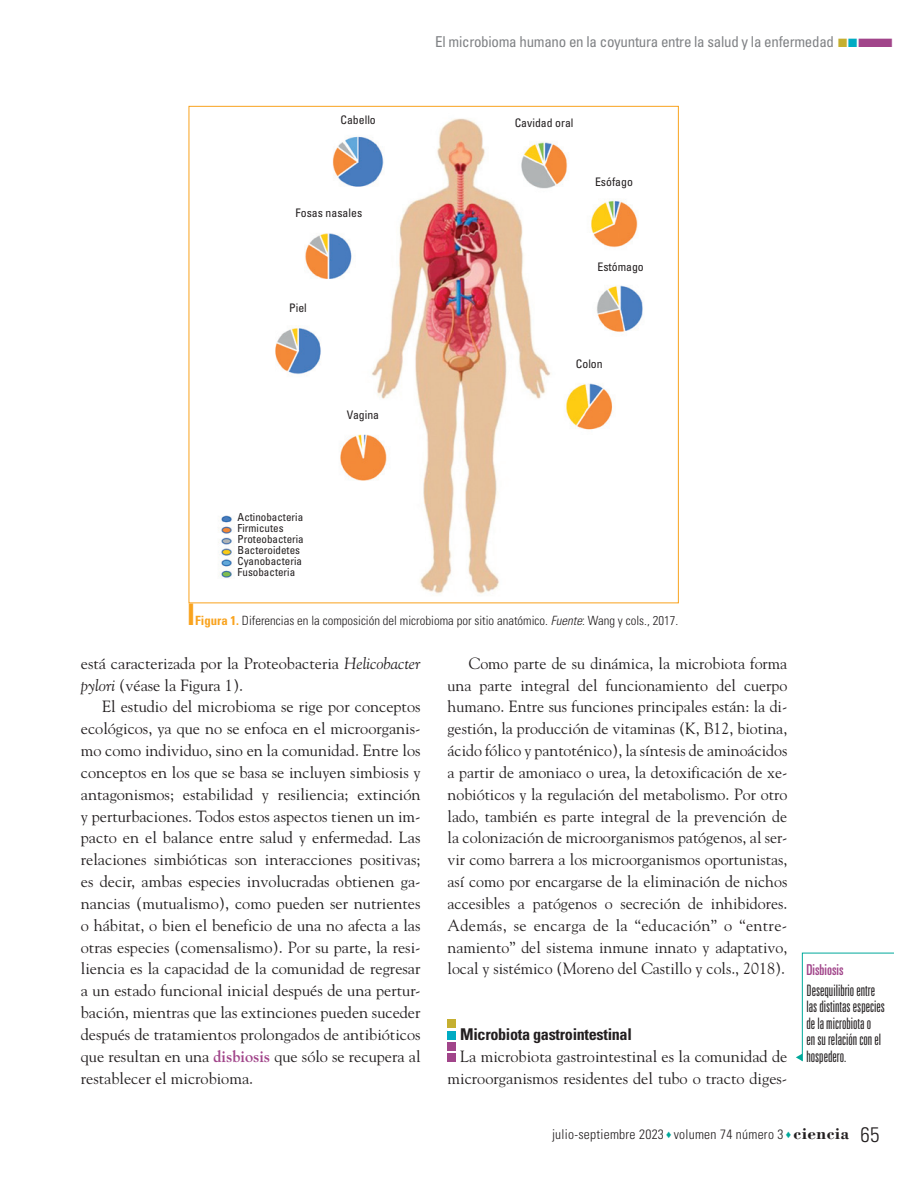
<style>
.page{position:relative;width:915px;height:1191px;background:#fff}
.page>*{position:absolute;margin:0;border:0;box-sizing:border-box;transform-origin:0 0}
._02N_Normal_Sin{font:16.2px/21.9px "Goudy Std";color:#231f20;text-align:justify}
._01N_Subtitulo1{font:700 condensed 16.2px "Univers LT Std";letter-spacing:-.02em;color:#231f20}
._06N_Glosario{font:300 ultra-condensed 15.75px/16.5px "Univers LT Std";color:#231f20}
.t1{font:condensed 15px "Univers LT Std";letter-spacing:-.02em;color:#808285}
._06N_Glosario_TIT{font:ultra-condensed 15px "Univers LT Std";color:#a1458a}
.t2{font:300 condensed 13.5px "Univers LT Std";letter-spacing:.02em;color:#231f20}
.t3{font:300 condensed 12.75px "Univers LT Std";color:#231f20}
.t4{font:condensed 11.7px "Univers LT Std";color:#231f20}
.t5{font:condensed 10.95px/11.1px "Univers LT Std";color:#231f20}
.s1{color:#c5af30}
.s2{color:#00abc3}
.s3{color:#a1458a}
.s4{color:#f9a31e}
.s5{font-weight:700;color:#f9a31e}
.s6{font-style:italic}
.s7{font-weight:700;color:#a1458a}
.s8{color:#00a99b}
.s9{font-family:"Bodoni Std";font-weight:700;font-stretch:normal;font-size:17.25px}
.s10{font-size:21px}
</style>
<div class="page">
<img style="left:218px;top:118px;width:425px;height:476px">
<div style="left:447px;top:1053px;width:9px;height:8px;background:#a1458a"></div>
<div style="left:447px;top:1042px;width:9px;height:8px;background:#a1458a"></div>
<div style="left:447px;top:1031px;width:9px;height:8px;background:#00abc3"></div>
<div style="left:447px;top:1019px;width:9px;height:9px;background:#c5af30"></div>
<svg style="left:796px;top:952px;width:98px;height:109px"></svg>
<p class="t4" style="left:340px;top:112px;width:37px">Cabello</p>
<p class="t4" style="left:295px;top:206px;width:68px">Fosas nasales</p>
<p class="t4" style="left:289px;top:301px;width:19px">Piel</p>
<p class="t5" style="left:237px;top:512px;width:68px">Actinobacteria<br>Firmicutes<br>Proteobacteria<br>Bacteroidetes<br>Cyanobacteria<br>Fusobacteria</p>
<p class="t4" style="left:347px;top:407px;width:34px">Vagina</p>
<p class="t1" style="left:435px;top:32px;width:459px">El microbioma humano en la coyuntura entre la salud y la enfermedad <span class="s1">■</span><span class="s2">■</span><span class="s3">■</span></p>
<p class="t4" style="left:514px;top:116px;width:60px">Cavidad oral</p>
<p class="t4" style="left:594px;top:174px;width:39px">Esófago</p>
<p class="t4" style="left:597px;top:260px;width:48px">Estómago</p>
<p class="t4" style="left:575px;top:356px;width:28px">Colon</p>
<p class="t3" style="left:189px;top:613px;width:490px"><span class="s4">■</span> <span class="s5">Figura 1.</span> Diferencias en la composición del microbioma por sitio anatómico. <span class="s6">Fuente</span>: Wang y cols., 2017.</p>
<p class="_02N_Normal_Sin" style="left:81px;top:652px;width:341px">está caracterizada por la Proteobacteria <span class="s6">Helicobacter pylori</span> (véase la Figura 1).</p>
<p class="_02N_Normal_Sin" style="left:81px;top:695px;width:341px;text-indent:21px">El estudio del microbioma se rige por conceptos ecológicos, ya que no se enfoca en el microorganis&shy;mo como individuo, sino en la comunidad. Entre los conceptos en los que se basa se incluyen simbiosis y antagonismos; estabilidad y resiliencia; extinción y perturbaciones. Todos estos aspectos tienen un im&shy;pacto en el balance entre salud y enfermedad. Las relaciones simbióticas son interacciones positivas; es decir, ambas especies involucradas obtienen ga&shy;nancias (mutualismo), como pueden ser nutrientes o hábitat, o bien el beneficio de una no afecta a las otras especies (comensalismo). Por su parte, la resi&shy;liencia es la capacidad de la comunidad de regresar a un estado funcional inicial después de una pertur&shy;bación, mientras que las extinciones pueden suceder después de tratamientos prolongados de antibióticos que resultan en una <span class="s7">disbiosis</span> que sólo se recupera al restablecer el microbioma.</p>
<p class="_02N_Normal_Sin" style="left:447px;top:652px;width:341px;text-indent:21px">Como parte de su dinámica, la microbiota forma una parte integral del funcionamiento del cuerpo humano. Entre sus funciones principales están: la di&shy;gestión, la producción de vitaminas (K, B12, biotina, ácido fólico y pantoténico), la síntesis de aminoácidos a partir de amoniaco o urea, la detoxificación de xe&shy;nobióticos y la regulación del metabolismo. Por otro lado, también es parte integral de la prevención de la colonización de microorganismos patógenos, al ser&shy;vir como barrera a los microorganismos oportunistas, así como por encargarse de la eliminación de nichos accesibles a patógenos o secreción de inhibidores.<br>Además, se encarga de la “educación” o “entre&shy;namiento” del sistema inmune innato y adaptativo, local y sistémico (Moreno del Castillo y cols., 2018).</p>
<p class="_01N_Subtitulo1" style="left:460px;top:1024px;width:173px">Microbiota gastrointestinal</p>
<p class="_02N_Normal_Sin" style="left:447px;top:1045px;width:341px;text-align:right">La microbiota gastrointestinal es la comunidad de microorganismos residentes del tubo o tracto diges-</p>
<p class="_06N_Glosario_TIT" style="left:806px;top:961px;width:38px">Disbiosis</p>
<p class="_06N_Glosario" style="left:806px;top:981px;width:80px">Desequilibrio entre las distintas especies de la microbiota o<br>en su relación con el hospedero.</p>
<p class="t2" style="left:552px;top:1126px;width:329px">julio-septiembre 2023 <span class="s8">♦</span> volumen 74 número 3 <span class="s8">♦</span> <span class="s9">ciencia</span> <span class="s10">65</span></p>
</div>
